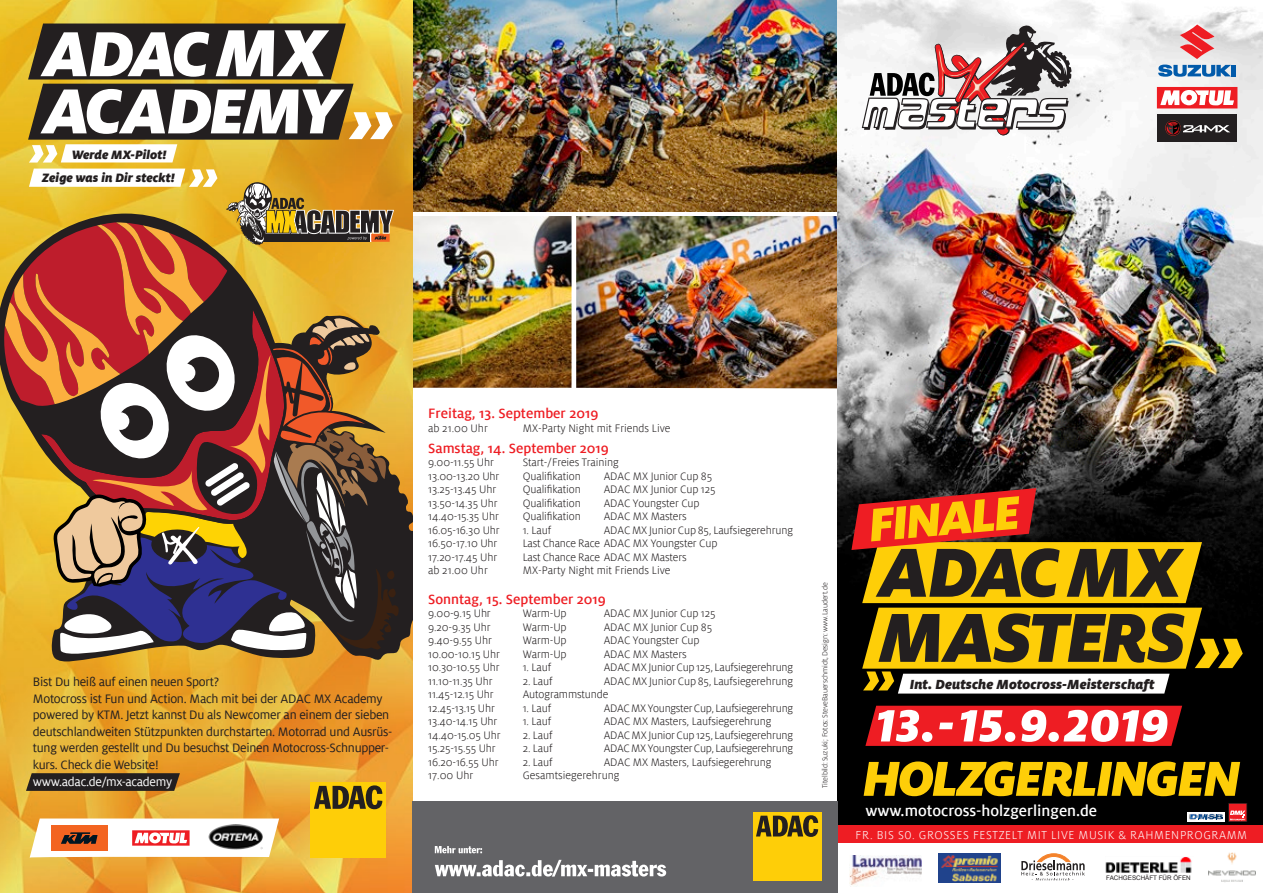
<style>
.page{position:relative;width:1263px;height:893px;background:#fff}
.page>*{position:absolute;margin:0;border:0;box-sizing:border-box;transform-origin:0 0}
.t1{font:italic 900 76.8px "Milo ADAC";letter-spacing:-.035em;color:#231f20}
.t2{font:italic 900 70.5px "Milo ADAC";letter-spacing:-.05em;color:#fff}
.t3{font:italic 900 54.45px "Milo ADAC";letter-spacing:-.05em;color:#fece08}
.t4{font:italic 900 51.75px "Milo ADAC";color:#fece08}
.t5{font:italic 900 50.25px "Milo ADAC";letter-spacing:.02em;color:#fff}
.t6{font:500 16.8px "Milo ADAC";color:#fff}
.t7{font:500 15px "Milo ADAC";color:#ee1d23}
.t8{font:italic 900 14.55px "Milo ADAC";color:#231f20}
.t9{font:13.5px/16.5px "Milo ADAC";letter-spacing:-.02em;color:#231f20}
.t10{font:13.5px "Milo ADAC";letter-spacing:-.02em;color:#fff}
.t11{font:italic 900 13.35px "Milo ADAC";color:#231f20}
.t12{font:300 12.75px "Milo ADAC";letter-spacing:.05em;color:#fff}
.t13{font:300 12px "Milo ADAC";letter-spacing:-.01em;color:#231f20}
.t14{font:300 8.1px "Milo ADAC";letter-spacing:-.01em;color:#231f20}
.t15{font:6.3px "Arial";color:#231f20}
.s1{font-size:73.65px}
</style>
<div class="page">
<img style="left:412px;top:0;width:426px;height:212px">
<img style="left:412px;top:216px;width:159px;height:172px">
<img style="left:576px;top:216px;width:262px;height:172px">
<img style="left:0;top:0;width:412px;height:893px">
<div style="left:310px;top:782px;width:76px;height:76px;background:#fece08"></div>
<svg style="left:314px;top:785px;width:68px;height:24px"></svg>
<svg style="left:28px;top:818px;width:251px;height:40px"></svg>
<svg style="left:399px;top:214px;width:13px;height:447px"></svg>
<svg style="left:411px;top:603px;width:1px;height:13px"></svg>
<svg style="left:0;top:169px;width:399px;height:492px"></svg>
<svg style="left:28px;top:24px;width:365px;height:139px"></svg>
<svg style="left:26px;top:773px;width:154px;height:18px"></svg>
<svg style="left:0;top:886px;width:5px;height:7px"></svg>
<img style="left:838px;top:0;width:425px;height:826px">
<svg style="left:862px;top:26px;width:209px;height:109px"></svg>
<div style="left:1157px;top:114px;width:80px;height:27px;background:#231f20"></div>
<svg style="left:1165px;top:120px;width:65px;height:16px"></svg>
<svg style="left:1180px;top:24px;width:34px;height:35px"></svg>
<hr style="left:1232px;top:65px;width:4px;height:11px;background:#015aaa">
<svg style="left:1158px;top:65px;width:73px;height:12px"></svg>
<svg style="left:1157px;top:87px;width:80px;height:21px"></svg>
<div style="left:865px;top:706px;width:317px;height:40px;background:#ee1d23"></div>
<div style="left:837px;top:826px;width:426px;height:18px;background:#ee1d23"></div>
<svg style="left:1188px;top:803px;width:59px;height:19px"></svg>
<svg style="left:851px;top:488px;width:392px;height:206px"></svg>
<div style="left:838px;top:843px;width:425px;height:50px;background:#fff"></div>
<img style="left:849px;top:856px;width:72px;height:29px">
<img style="left:939px;top:853px;width:62px;height:29px">
<svg style="left:1021px;top:854px;width:64px;height:26px"></svg>
<img style="left:1208px;top:852px;width:47px;height:30px">
<img style="left:1105px;top:856px;width:87px;height:17px">
<div style="left:412px;top:802px;width:426px;height:91px;background:#636366"></div>
<svg style="left:435px;top:846px;width:47px;height:7px"></svg>
<svg style="left:435px;top:860px;width:231px;height:17px"></svg>
<div style="left:753px;top:812px;width:68px;height:69px;background:#fece08"></div>
<svg style="left:756px;top:815px;width:62px;height:22px"></svg>
<h2 class="t2" style="left:43px;top:12px;width:285px">ADAC <span class="s1">MX</span></h2>
<h2 class="t2" style="left:43px;top:69px;width:299px">ACADEMY</h2>
<p class="t11" style="left:72px;top:146px;width:96px">Werde MX-Pilot!</p>
<p class="t11" style="left:42px;top:170px;width:134px">Zeige was in Dir steckt!</p>
<p class="t9" style="left:33px;top:674px;width:361px">Bist Du heiß auf einen neuen Sport?<br>Motocross ist Fun und Action. Mach mit bei der ADAC MX Academy powered by KTM. Jetzt kannst Du als Newcomer an einem der sieben deutschlandweiten Stützpunkten durchstarten. Motorrad und Ausrüs&shy;tung werden gestellt und Du besuchst Deinen Motocross-Schnupper&shy;kurs. Check die Website!</p>
<p class="t10" style="left:33px;top:774px;width:141px">www.adac.de/mx-academy</p>
<p class="t7" style="left:428px;top:405px;width:172px">Freitag, 13. September 2019</p>
<p class="t13" style="left:428px;top:421px;width:61px">ab 21.00 Uhr</p>
<p class="t13" style="left:523px;top:421px;width:149px">MX-Party Night mit Friends Live</p>
<p class="t7" style="left:428px;top:439px;width:182px">Samstag, 14. September 2019</p>
<p class="t13" style="left:428px;top:456px;width:67px">9.00-11.55 Uhr</p>
<p class="t13" style="left:523px;top:456px;width:97px">Start-/Freies Training</p>
<p class="t13" style="left:428px;top:469px;width:73px">13.00-13.20 Uhr</p>
<p class="t13" style="left:523px;top:469px;width:60px">Qualifikation</p>
<p class="t13" style="left:604px;top:469px;width:110px">ADAC MX Junior Cup 85</p>
<p class="t13" style="left:428px;top:483px;width:69px">13.25-13.45 Uhr</p>
<p class="t13" style="left:523px;top:483px;width:60px">Qualifikation</p>
<p class="t13" style="left:604px;top:483px;width:113px">ADAC MX Junior Cup 125</p>
<p class="t13" style="left:428px;top:496px;width:71px">13.50-14.35 Uhr</p>
<p class="t13" style="left:523px;top:496px;width:60px">Qualifikation</p>
<p class="t13" style="left:604px;top:496px;width:97px">ADAC Youngster Cup</p>
<p class="t13" style="left:428px;top:510px;width:72px">14.40-15.35 Uhr</p>
<p class="t13" style="left:523px;top:510px;width:60px">Qualifikation</p>
<p class="t13" style="left:604px;top:510px;width:84px">ADAC MX Masters</p>
<p class="t13" style="left:428px;top:523px;width:73px">16.05-16.30 Uhr</p>
<p class="t13" style="left:523px;top:523px;width:30px">1. Lauf</p>
<p class="t13" style="left:604px;top:523px;width:191px">ADAC MX Junior Cup 85, Laufsiegerehrung</p>
<p class="t13" style="left:428px;top:537px;width:71px">16.50-17.10 Uhr</p>
<p class="t13" style="left:523px;top:537px;width:196px">Last Chance Race ADAC MX Youngster Cup</p>
<p class="t13" style="left:428px;top:550px;width:70px">17.20-17.45 Uhr</p>
<p class="t13" style="left:523px;top:550px;width:165px">Last Chance Race ADAC MX Masters</p>
<p class="t13" style="left:428px;top:564px;width:61px">ab 21.00 Uhr</p>
<p class="t13" style="left:523px;top:564px;width:149px">MX-Party Night mit Friends Live</p>
<p class="t7" style="left:428px;top:590px;width:179px">Sonntag, 15. September 2019</p>
<p class="t13" style="left:428px;top:607px;width:64px">9.00-9.15 Uhr</p>
<p class="t13" style="left:523px;top:607px;width:45px">Warm-Up</p>
<p class="t13" style="left:604px;top:607px;width:113px">ADAC MX Junior Cup 125</p>
<p class="t13" style="left:428px;top:620px;width:64px">9.20-9.35 Uhr</p>
<p class="t13" style="left:523px;top:620px;width:45px">Warm-Up</p>
<p class="t13" style="left:604px;top:620px;width:110px">ADAC MX Junior Cup 85</p>
<p class="t13" style="left:428px;top:634px;width:65px">9.40-9.55 Uhr</p>
<p class="t13" style="left:523px;top:634px;width:45px">Warm-Up</p>
<p class="t13" style="left:604px;top:634px;width:97px">ADAC Youngster Cup</p>
<p class="t13" style="left:428px;top:647px;width:73px">10.00-10.15 Uhr</p>
<p class="t13" style="left:523px;top:647px;width:45px">Warm-Up</p>
<p class="t13" style="left:604px;top:647px;width:84px">ADAC MX Masters</p>
<p class="t13" style="left:428px;top:661px;width:73px">10.30-10.55 Uhr</p>
<p class="t13" style="left:523px;top:661px;width:30px">1. Lauf</p>
<p class="t13" style="left:604px;top:661px;width:191px">ADAC MX Junior Cup 125, Laufsiegerehrung</p>
<p class="t13" style="left:428px;top:674px;width:66px">11.10-11.35 Uhr</p>
<p class="t13" style="left:523px;top:674px;width:31px">2. Lauf</p>
<p class="t13" style="left:604px;top:674px;width:191px">ADAC MX Junior Cup 85, Laufsiegerehrung</p>
<p class="t13" style="left:428px;top:688px;width:67px">11.45-12.15 Uhr</p>
<p class="t13" style="left:523px;top:688px;width:87px">Autogrammstunde</p>
<p class="t13" style="left:428px;top:701px;width:68px">12.45-13.15 Uhr</p>
<p class="t13" style="left:523px;top:701px;width:30px">1. Lauf</p>
<p class="t13" style="left:604px;top:701px;width:191px">ADAC MX Youngster Cup, Laufsiegerehrung</p>
<p class="t13" style="left:428px;top:715px;width:71px">13.40-14.15 Uhr</p>
<p class="t13" style="left:523px;top:715px;width:30px">1. Lauf</p>
<p class="t13" style="left:604px;top:715px;width:169px">ADAC MX Masters, Laufsiegerehrung</p>
<p class="t13" style="left:428px;top:728px;width:74px">14.40-15.05 Uhr</p>
<p class="t13" style="left:523px;top:728px;width:31px">2. Lauf</p>
<p class="t13" style="left:604px;top:728px;width:191px">ADAC MX Junior Cup 125, Laufsiegerehrung</p>
<p class="t13" style="left:428px;top:742px;width:69px">15.25-15.55 Uhr</p>
<p class="t13" style="left:523px;top:742px;width:31px">2. Lauf</p>
<p class="t13" style="left:604px;top:742px;width:191px">ADAC MX Youngster Cup, Laufsiegerehrung</p>
<p class="t13" style="left:428px;top:755px;width:72px">16.20-16.55 Uhr</p>
<p class="t13" style="left:523px;top:755px;width:31px">2. Lauf</p>
<p class="t13" style="left:604px;top:755px;width:169px">ADAC MX Masters, Laufsiegerehrung</p>
<p class="t13" style="left:428px;top:769px;width:47px">17.00 Uhr</p>
<p class="t13" style="left:523px;top:769px;width:98px">Gesamtsiegerehrung</p>
<p class="t14" style="left:820px;top:788px;width:207px;rotate:-90deg">Titelbild: Suzuki; Fotos: SteveBauerschmidt, Design: www.Laudert.de</p>
<h3 class="t4" style="left:866px;top:495px;width:154px;rotate:-5deg">FINALE</h3>
<h1 class="t1" style="left:879px;top:527px;width:305px">ADAC MX</h1>
<h1 class="t1" style="left:879px;top:592px;width:309px">MASTERS</h1>
<p class="t8" style="left:910px;top:676px;width:246px">Int. Deutsche Motocross-Meisterschaft</p>
<h3 class="t5" style="left:876px;top:696px;width:294px">13.-15.9.2019</h3>
<h3 class="t3" style="left:862px;top:746px;width:380px">HOLZGERLINGEN</h3>
<p class="t12" style="left:856px;top:828px;width:393px">FR. BIS S0. GROSSES FESTZELT MIT LIVE MUSIK &amp; RAHMENPROGRAMM</p>
<h3 class="t6" style="left:865px;top:802px;width:233px">www.motocross-holzgerlingen.de</h3>
<p class="t15" style="left:1106px;top:874px;width:86px">FACHGESCHÄFT FÜR ÖFEN</p>
</div>
